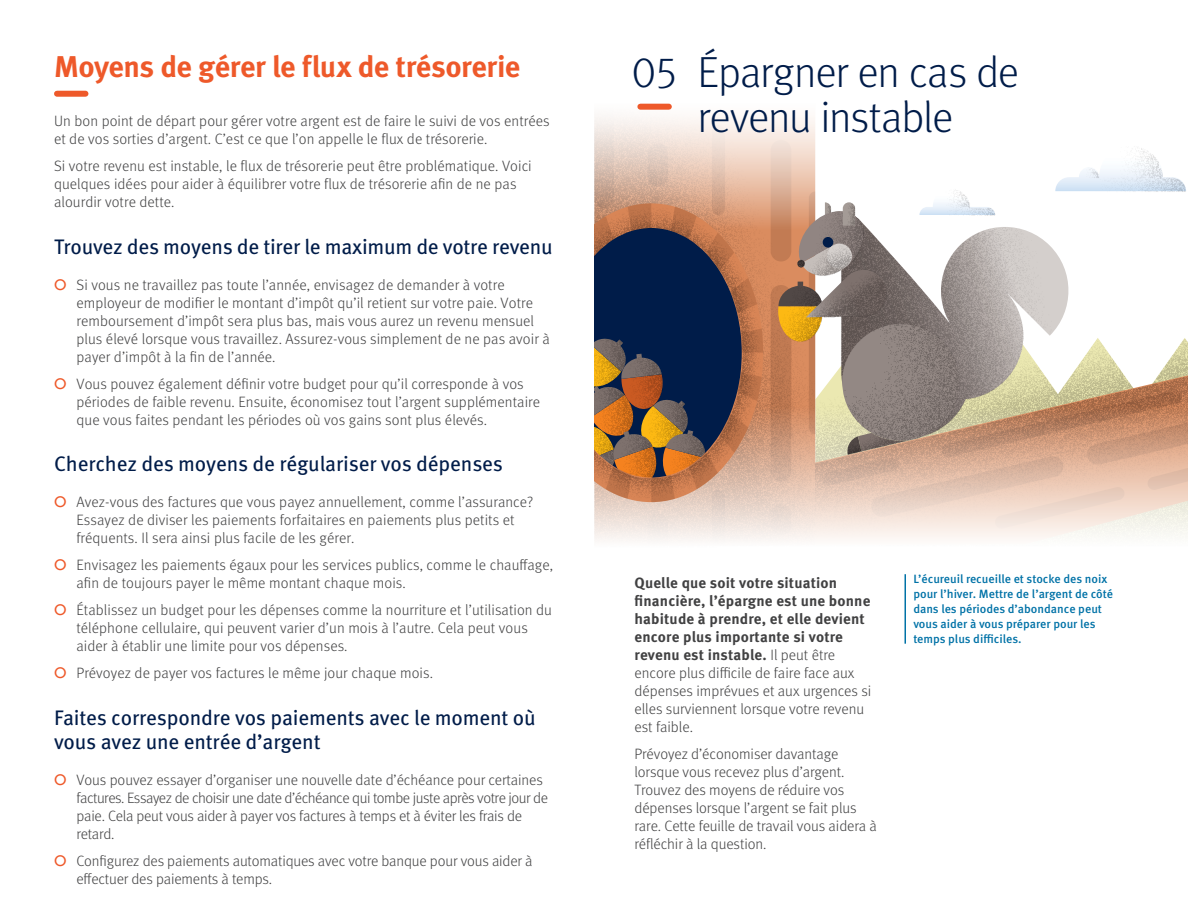
<style>
.page{position:relative;width:1188px;height:918px;background:#fff}
.page>*{position:absolute;margin:0;border:0;box-sizing:border-box;transform-origin:0 0}
.t1{font:300 43.5px/45px "Meta Pro";letter-spacing:-.025em;color:#001c49}
.t2{font:700 30px "Meta Pro";letter-spacing:-.015em;color:#ee592a}
.t3{font:21px/24px "Meta Pro";letter-spacing:-.01em;color:#001c49}
.t4{font:300 15px/18px "Meta Pro";letter-spacing:.005em;color:#414142}
.t5{font:700 15px/18px "Meta Pro";letter-spacing:.01em;color:#414142}
.t6{font:300 15px/18px "Meta Pro";letter-spacing:-.015em;color:#414142}
.t7{font:500 12px/15px "Meta Pro";color:#0072a7}
.s1{font-weight:900;color:#ee592a}
.s2{font-weight:300}
</style>
<div class="page">
<div style="left:57px;top:91px;width:29px;height:6px;background:#ee592a"></div>
<div style="left:594px;top:404px;width:594px;height:145px;background:#fbf8f5"></div>
<svg style="left:763px;top:118px;width:52px;height:53px"></svg>
<svg style="left:594px;top:103px;width:169px;height:68px"></svg>
<img style="left:594px;top:171px;width:201px;height:363px">
<img style="left:746px;top:250px;width:32px;height:124px">
<img style="left:765px;top:228px;width:6px;height:71px">
<img style="left:767px;top:179px;width:11px;height:118px">
<svg style="left:778px;top:145px;width:410px;height:384px"></svg>
<img style="left:774px;top:238px;width:144px;height:111px">
<div style="left:640px;top:104px;width:29px;height:6px;background:#ee592a"></div>
<hr style="left:904px;top:574px;width:2px;height:70px;background:#0072a7">
<h2 class="t2" style="left:54px;top:43px;width:468px">Moyens de gérer le flux de trésorerie</h2>
<p class="t4" style="left:54px;top:111px;width:497px">Un bon point de départ pour gérer votre argent est de faire le suivi de vos entrées et de vos sorties d’argent. C’est ce que l’on appelle le flux de trésorerie.</p>
<p class="t4" style="left:54px;top:156px;width:479px">Si votre revenu est instable, le flux de trésorerie peut être problématique. Voici quelques idées pour aider à équilibrer votre flux de trésorerie afin de ne pas alourdir votre dette.</p>
<h3 class="t3" style="left:54px;top:233px;width:500px">Trouvez des moyens de tirer le maximum de votre revenu</h3>
<p class="t4" style="left:76px;top:275px;width:475px;text-indent:-22px"><span class="s1">○</span> Si vous ne travaillez pas toute l’année, envisagez de demander à votre employeur de modifier le montant d’impôt qu’il retient sur votre paie. Votre remboursement d’impôt sera plus bas, mais vous aurez un revenu mensuel plus élevé lorsque vous travaillez. Assurez-vous simplement de ne pas avoir à payer d’impôt à la fin de l’année.</p>
<p class="t4" style="left:76px;top:374px;width:465px;text-indent:-22px"><span class="s1">○</span> Vous pouvez également définir votre budget pour qu’il corresponde à vos périodes de faible revenu. Ensuite, économisez tout l’argent supplémentaire que vous faites pendant les périodes où vos gains sont plus élevés.</p>
<h3 class="t3" style="left:54px;top:450px;width:451px">Cherchez des moyens de régulariser vos dépenses</h3>
<p class="t4" style="left:76px;top:492px;width:458px;text-indent:-22px"><span class="s1">○</span> Avez-vous des factures que vous payez annuellement, comme l’assurance?<br>Essayez de diviser les paiements forfaitaires en paiements plus petits et fréquents. Il sera ainsi plus facile de les gérer.</p>
<p class="t4" style="left:76px;top:555px;width:478px;text-indent:-22px"><span class="s1">○</span> Envisagez les paiements égaux pour les services publics, comme le chauffage, afin de toujours payer le même montant chaque mois.</p>
<p class="t4" style="left:76px;top:600px;width:477px;text-indent:-22px"><span class="s1">○</span> Établissez un budget pour les dépenses comme la nourriture et l’utilisation du téléphone cellulaire, qui peuvent varier d’un mois à l’autre. Cela peut vous aider à établir une limite pour vos dépenses.</p>
<p class="t4" style="left:54px;top:663px;width:381px"><span class="s1">○</span> Prévoyez de payer vos factures le même jour chaque mois.</p>
<h3 class="t3" style="left:54px;top:704px;width:483px">Faites correspondre vos paiements avec le moment où vous avez une entrée d’argent</h3>
<p class="t6" style="left:76px;top:770px;width:473px;text-indent:-22px"><span class="s1">○</span> Vous pouvez essayer d’organiser une nouvelle date d’échéance pour certaines factures. Essayez de choisir une date d’échéance qui tombe juste après votre jour de paie. Cela peut vous aider à payer vos factures à temps et à éviter les frais de retard.</p>
<p class="t4" style="left:76px;top:851px;width:458px;text-indent:-22px"><span class="s1">○</span> Configurez des paiements automatiques avec votre banque pour vous aider à effectuer des paiements à temps.</p>
<h1 class="t1" style="left:632px;top:47px;width:47px">05</h1>
<h1 class="t1" style="left:698px;top:47px;width:323px">Épargner en cas de revenu instable</h1>
<p class="t5" style="left:634px;top:573px;width:238px">Quelle que soit votre situation financière, l’épargne est une bonne habitude à prendre, et elle devient encore plus importante si votre revenu est instable. <span class="s2">Il peut être encore plus difficile de faire face aux dépenses imprévues et aux urgences si elles surviennent lorsque votre revenu est faible.</span></p>
<p class="t4" style="left:634px;top:744px;width:244px">Prévoyez d’économiser davantage lorsque vous recevez plus d’argent.<br>Trouvez des moyens de réduire vos dépenses lorsque l’argent se fait plus rare. Cette feuille de travail vous aidera à réfléchir à la question.</p>
<p class="t7" style="left:913px;top:571px;width:201px">L’écureuil recueille et stocke des noix pour l’hiver. Mettre de l’argent de côté dans les périodes d’abondance peut vous aider à vous préparer pour les temps plus difficiles.</p>
</div>
